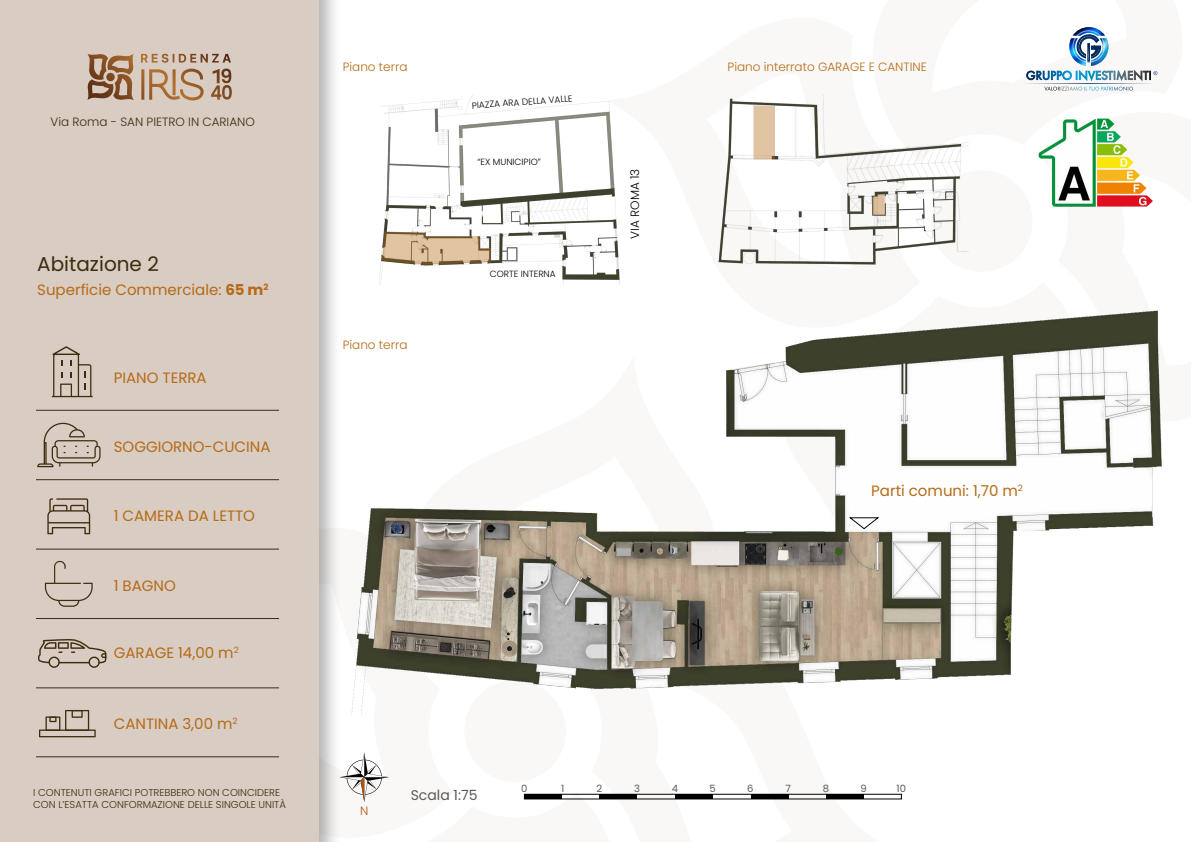
<style>
.page{position:relative;width:1191px;height:842px;background:#fff}
.page>*{position:absolute;margin:0;border:0;box-sizing:border-box;transform-origin:0 0}
.t1{font:20px "Poppins";color:#3d2d0e}
.t2{font:15px "Poppins";color:#b56b16}
.t3{font:14px "Poppins";color:#5a5a59}
.t4{font:300 12px "Poppins";color:#b56b16}
.t5{font:300 12px "Poppins";color:#3d2d0e}
.t6{font:300 12px "Poppins";color:#000}
.t7{font:300 12px "Poppins";color:#ab5412}
.t8{font:300 10px/12px "Poppins";color:#3d2d0e}
.t9{font:10px "Poppins";color:#5a5a59}
.t10{font:300 9px "Poppins";color:#000}
.s1{font-weight:700}
</style>
<div class="page">
<div style="left:0;top:0;width:342px;height:842px;background:#000;opacity:.32"></div>
<div style="left:0;top:0;width:319px;height:842px;background:#d9ccc3"></div>
<svg style="left:107px;top:54px;width:124px;height:21px"></svg>
<img style="left:1023px;top:27px;width:134px;height:64px">
<img style="left:1038px;top:118px;width:115px;height:89px">
<img style="left:380px;top:94px;width:238px;height:146px">
<img style="left:351px;top:240px;width:811px;height:560px">
<div style="left:524px;top:794px;width:378px;height:5px;border:1px solid #000"></div>
<div style="left:524px;top:794px;width:38px;height:5px;background:#000"></div>
<div style="left:750px;top:794px;width:38px;height:5px;background:#000"></div>
<div style="left:675px;top:794px;width:38px;height:5px;background:#000"></div>
<div style="left:599px;top:794px;width:38px;height:5px;background:#000"></div>
<div style="left:826px;top:794px;width:38px;height:5px;background:#000"></div>
<svg style="left:847px;top:517px;width:34px;height:13px"></svg>
<hr style="left:36px;top:410px;width:243px;height:1px;background:#3d2d0e">
<hr style="left:36px;top:479px;width:243px;height:1px;background:#3d2d0e">
<hr style="left:36px;top:549px;width:243px;height:1px;background:#3d2d0e">
<hr style="left:36px;top:618px;width:243px;height:1px;background:#3d2d0e">
<svg style="left:45px;top:561px;width:48px;height:46px"></svg>
<svg style="left:47px;top:498px;width:43px;height:36px"></svg>
<svg style="left:37px;top:423px;width:64px;height:44px"></svg>
<svg style="left:382px;top:232px;width:109px;height:33px;background:#ccb496"></svg>
<svg style="left:339px;top:752px;width:50px;height:50px"></svg>
<hr style="left:36px;top:687px;width:243px;height:1px;background:#3d2d0e">
<hr style="left:36px;top:756px;width:243px;height:1px;background:#3d2d0e">
<svg style="left:39px;top:710px;width:57px;height:27px"></svg>
<img style="left:704px;top:95px;width:264px;height:178px">
<svg style="left:753px;top:105px;width:21px;height:54px"></svg>
<svg style="left:873px;top:194px;width:11px;height:21px"></svg>
<svg style="left:52px;top:346px;width:41px;height:51px"></svg>
<svg style="left:38px;top:639px;width:69px;height:29px"></svg>
<p class="t5" style="left:50px;top:115px;width:206px">Via Roma - SAN PIETRO IN CARIANO</p>
<h1 class="t1" style="left:37px;top:252px;width:123px">Abitazione 2</h1>
<p class="t2" style="left:37px;top:281px;width:233px">Superficie Commerciale: <span class="s1">65 m</span><sup>2</sup></p>
<p class="t2" style="left:114px;top:369px;width:94px">PIANO TERRA</p>
<p class="t2" style="left:114px;top:438px;width:158px">SOGGIORNO-CUCINA</p>
<p class="t2" style="left:114px;top:507px;width:143px">1 CAMERA DA LETTO</p>
<p class="t2" style="left:114px;top:577px;width:64px">1 BAGNO</p>
<p class="t2" style="left:114px;top:644px;width:126px">GARAGE 14,00 m<sup>2</sup></p>
<p class="t2" style="left:114px;top:715px;width:125px">CANTINA 3,00 m<sup>2</sup></p>
<p class="t8" style="left:33px;top:786px;width:254px">I CONTENUTI GRAFICI POTREBBERO NON COINCIDERE<br>CON L’ESATTA CONFORMAZIONE DELLE SINGOLE UNITÀ</p>
<p class="t4" style="left:343px;top:60px;width:66px">Piano terra</p>
<p class="t4" style="left:343px;top:338px;width:66px">Piano terra</p>
<p class="t10" style="left:471px;top:100px;width:102px;rotate:-4deg">PIAZZA ARA DELLA VALLE</p>
<p class="t10" style="left:477px;top:156px;width:65px">“EX MUNICIPIO”</p>
<p class="t10" style="left:490px;top:269px;width:67px">CORTE INTERNA</p>
<p class="t6" style="left:628px;top:239px;width:72px;rotate:-90deg">VIA ROMA 13</p>
<p class="t4" style="left:727px;top:60px;width:201px">Piano interrato GARAGE E CANTINE</p>
<p class="t2" style="left:871px;top:482px;width:153px">Parti comuni: 1,70 m<sup>2</sup></p>
<p class="t7" style="left:360px;top:803px;width:10px">N</p>
<p class="t3" style="left:411px;top:786px;width:68px">Scala 1:75</p>
<p class="t9" style="left:521px;top:782px;width:8px">0</p>
<p class="t9" style="left:561px;top:782px;width:5px">1</p>
<p class="t9" style="left:596px;top:782px;width:7px">2</p>
<p class="t9" style="left:634px;top:782px;width:7px">3</p>
<p class="t9" style="left:671px;top:782px;width:8px">4</p>
<p class="t9" style="left:709px;top:782px;width:8px">5</p>
<p class="t9" style="left:747px;top:782px;width:8px">6</p>
<p class="t9" style="left:785px;top:782px;width:7px">7</p>
<p class="t9" style="left:822px;top:782px;width:8px">8</p>
<p class="t9" style="left:860px;top:782px;width:8px">9</p>
<p class="t9" style="left:896px;top:782px;width:11px">10</p>
</div>
